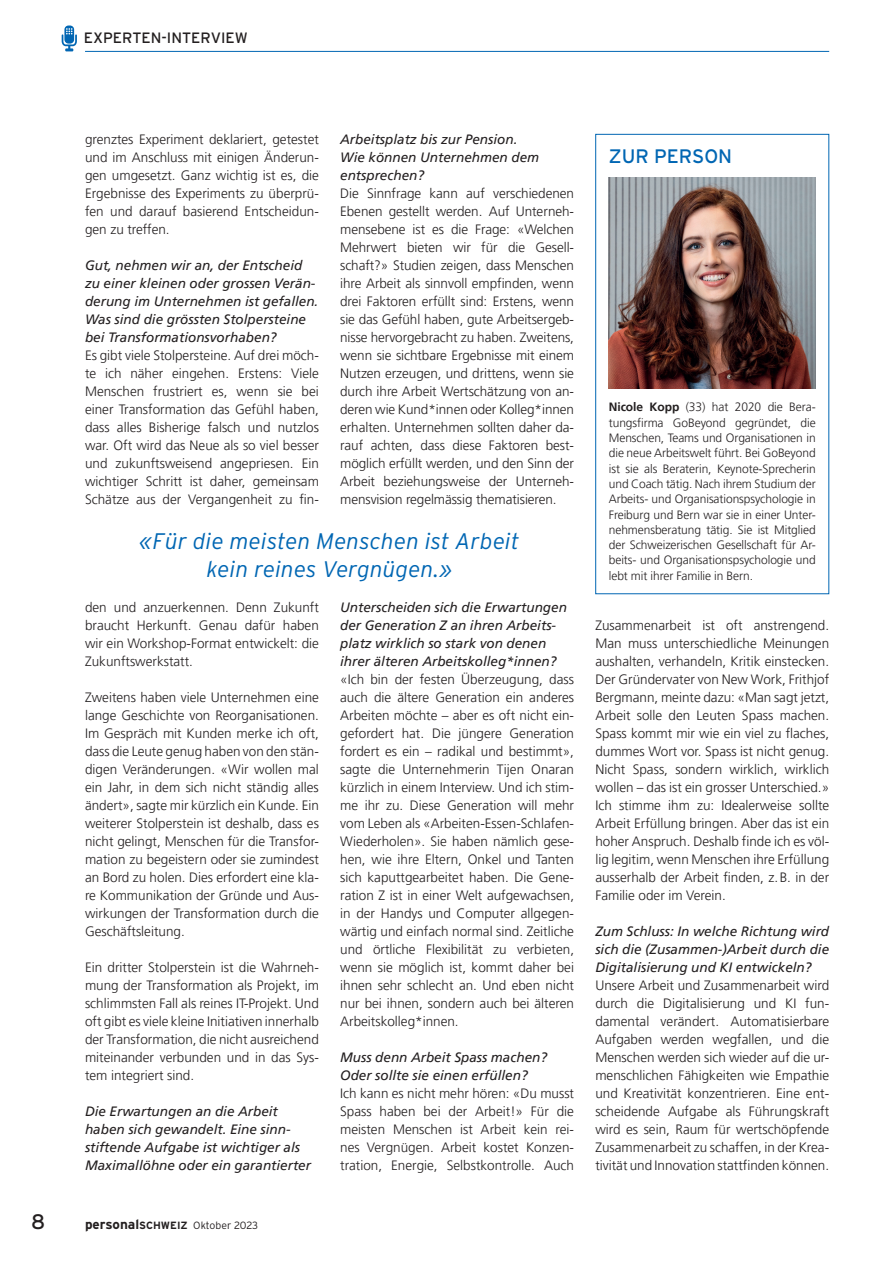
<style>
.page{position:relative;width:893px;height:1263px;background:#fff}
.page>*{position:absolute;margin:0;border:0;box-sizing:border-box;transform-origin:0 0}
.t1{font:italic 300 22.5px/28.5px "Interstate";letter-spacing:.01em;color:#0166b3;text-align:center}
.t2{font:21px "Interstate";color:#231f20}
.t3{font:19.5px "Interstate";color:#0166b3}
.t4{font:15px "Interstate";color:#231f20}
.t5{font:300 13.5px/18px "Frutiger LT Pro";color:#231f20;text-align:justify}
.t6{font:italic 13.5px/18px "Frutiger LT Pro";color:#231f20}
.t7{font:300 12px/15.3px "Frutiger LT Pro";letter-spacing:-.005em;color:#231f20;text-align:justify}
.t8{font:300 10.5px "Interstate";letter-spacing:-.015em;color:#231f20}
.s1{font-weight:700;font-size:13.5px}
.s2{font-weight:700}
</style>
<div class="page">
<svg style="left:62px;top:26px;width:15px;height:25px"></svg>
<hr style="left:85px;top:51px;width:744px;height:1px;background:#0166b3">
<img style="left:609px;top:177px;width:206px;height:212px">
<div style="left:595px;top:134px;width:234px;height:460px;border:1px solid #0166b3"></div>
<h2 class="t2" style="left:31px;top:1209px;width:16px">8</h2>
<p class="t4" style="left:84px;top:28px;width:165px">EXPERTEN-INTERVIEW</p>
<p class="t5" style="left:85px;top:130px;width:235px">grenztes Experiment deklariert, getestet und im Anschluss mit einigen Änderun&shy;gen umgesetzt. Ganz wichtig ist es, die Ergebnisse des Experiments zu überprü&shy;fen und darauf basierend Entscheidun&shy;gen zu treffen.</p>
<p class="t6" style="left:85px;top:256px;width:235px">Gut, nehmen wir an, der Entscheid zu einer kleinen oder grossen Verän&shy;derung im Unternehmen ist gefallen.<br>Was sind die grössten Stolpersteine bei Transformationsvorhaben?</p>
<p class="t5" style="left:85px;top:346px;width:235px">Es gibt viele Stolpersteine. Auf drei möch&shy;te ich näher eingehen. Erstens: Viele Menschen frustriert es, wenn sie bei einer Transformation das Gefühl haben, dass alles Bisherige falsch und nutzlos war. Oft wird das Neue als so viel besser und zukunftsweisend angepriesen. Ein wichtiger Schritt ist daher, gemeinsam Schätze aus der Vergangenheit zu fin-</p>
<p class="t6" style="left:340px;top:130px;width:200px">Arbeitsplatz bis zur Pension.<br>Wie können Unternehmen dem entsprechen?</p>
<p class="t5" style="left:340px;top:184px;width:235px">Die Sinnfrage kann auf verschiedenen Ebenen gestellt werden. Auf Unterneh&shy;mensebene ist es die Frage: «Welchen Mehrwert bieten wir für die Gesell&shy;schaft?» Studien zeigen, dass Menschen ihre Arbeit als sinnvoll empfinden, wenn drei Faktoren erfüllt sind: Erstens, wenn sie das Gefühl haben, gute Arbeitsergeb&shy;nisse hervorgebracht zu haben. Zweitens, wenn sie sichtbare Ergebnisse mit einem Nutzen erzeugen, und drittens, wenn sie durch ihre Arbeit Wertschätzung von an&shy;deren wie Kund*innen oder Kolleg*innen erhalten. Unternehmen sollten daher da&shy;rauf achten, dass diese Faktoren best&shy;möglich erfüllt werden, und den Sinn der Arbeit beziehungsweise der Unterneh&shy;mensvision regelmässig thematisieren.</p>
<h1 class="t1" style="left:140px;top:526px;width:381px">«Für die meisten Menschen ist Arbeit kein reines Vergnügen.»</h1>
<p class="t5" style="left:85px;top:598px;width:235px">den und anzuerkennen. Denn Zukunft braucht Herkunft. Genau dafür haben wir ein Workshop-Format entwickelt: die Zukunftswerkstatt.</p>
<p class="t5" style="left:85px;top:688px;width:235px">Zweitens haben viele Unternehmen eine lange Geschichte von Reorganisationen.<br>Im Gespräch mit Kunden merke ich oft, dass die Leute genug haben von den stän&shy;digen Veränderungen. «Wir wollen mal ein Jahr, in dem sich nicht ständig alles ändert», sagte mir kürzlich ein Kunde. Ein weiterer Stolperstein ist deshalb, dass es nicht gelingt, Menschen für die Transfor&shy;mation zu begeistern oder sie zumindest an Bord zu holen. Dies erfordert eine kla&shy;re Kommunikation der Gründe und Aus&shy;wirkungen der Transformation durch die Geschäftsleitung.</p>
<p class="t5" style="left:85px;top:958px;width:235px">Ein dritter Stolperstein ist die Wahrneh&shy;mung der Transformation als Projekt, im schlimmsten Fall als reines IT-Projekt. Und oft gibt es viele kleine Initiativen innerhalb der Transformation, die nicht ausreichend miteinander verbunden und in das Sys&shy;tem integriert sind.</p>
<p class="t6" style="left:85px;top:1102px;width:228px">Die Erwartungen an die Arbeit haben sich gewandelt. Eine sinn&shy;stiftende Aufgabe ist wichtiger als Maximallöhne oder ein garantierter</p>
<p class="t8" style="left:85px;top:1218px;width:174px"><span class="s1">personal</span><span class="s2">SCHWEIZ</span> Oktober 2023</p>
<p class="t6" style="left:340px;top:598px;width:228px">Unterscheiden sich die Erwartungen der Generation Z an ihren Arbeits&shy;platz wirklich so stark von denen ihrer älteren Arbeitskolleg*innen?</p>
<p class="t5" style="left:340px;top:670px;width:235px">«Ich bin der festen Überzeugung, dass auch die ältere Generation ein anderes Arbeiten möchte – aber es oft nicht ein&shy;gefordert hat. Die jüngere Generation fordert es ein – radikal und bestimmt», sagte die Unternehmerin Tijen Onaran kürzlich in einem Interview. Und ich stim&shy;me ihr zu. Diese Generation will mehr vom Leben als «Arbeiten-Essen-Schlafen-Wiederholen». Sie haben nämlich gese&shy;hen, wie ihre Eltern, Onkel und Tanten sich kaputtgearbeitet haben. Die Gene&shy;ration Z ist in einer Welt aufgewachsen, in der Handys und Computer allgegen&shy;wärtig und einfach normal sind. Zeitliche und örtliche Flexibilität zu verbieten, wenn sie möglich ist, kommt daher bei ihnen sehr schlecht an. Und eben nicht nur bei ihnen, sondern auch bei älteren Arbeitskolleg*innen.</p>
<p class="t6" style="left:340px;top:1048px;width:209px">Muss denn Arbeit Spass machen?<br>Oder sollte sie einen erfüllen?</p>
<p class="t5" style="left:340px;top:1084px;width:235px">Ich kann es nicht mehr hören: «Du musst Spass haben bei der Arbeit!» Für die meisten Menschen ist Arbeit kein rei&shy;nes Vergnügen. Arbeit kostet Konzen&shy;tration, Energie, Selbstkontrolle. Auch</p>
<h3 class="t3" style="left:609px;top:144px;width:125px">ZUR PERSON</h3>
<p class="t7" style="left:609px;top:400px;width:208px"><span class="s2">Nicole Kopp</span> (33) hat 2020 die Bera&shy;tungsfirma GoBeyond gegründet, die Menschen, Teams und Organisationen in die neue Arbeitswelt führt. Bei GoBeyond ist sie als Beraterin, Keynote-Sprecherin und Coach tätig. Nach ihrem Studium der Arbeits- und Organisationspsychologie in Freiburg und Bern war sie in einer Unter&shy;nehmensberatung tätig. Sie ist Mitglied der Schweizerischen Gesellschaft für Ar&shy;beits- und Organisationspsychologie und lebt mit ihrer Familie in Bern.</p>
<p class="t5" style="left:595px;top:616px;width:235px">Zusammenarbeit ist oft anstrengend.<br>Man muss unterschiedliche Meinungen aushalten, verhandeln, Kritik einstecken.<br>Der Gründervater von New Work, Frithjof Bergmann, meinte dazu: «Man sagt jetzt, Arbeit solle den Leuten Spass machen.<br>Spass kommt mir wie ein viel zu flaches, dummes Wort vor. Spass ist nicht genug.<br>Nicht Spass, sondern wirklich, wirklich wollen – das ist ein grosser Unterschied.» Ich stimme ihm zu: Idealerweise sollte Arbeit Erfüllung bringen. Aber das ist ein hoher Anspruch. Deshalb finde ich es völ&shy;lig legitim, wenn Menschen ihre Erfüllung ausserhalb der Arbeit finden, z.B. in der Familie oder im Verein.</p>
<p class="t6" style="left:595px;top:922px;width:235px;text-align:justify">Zum Schluss: In welche Richtung wird sich die (Zusammen-)Arbeit durch die Digitalisierung und KI entwickeln?</p>
<p class="t5" style="left:595px;top:976px;width:235px">Unsere Arbeit und Zusammenarbeit wird durch die Digitalisierung und KI fun&shy;damental verändert. Automatisierbare Aufgaben werden wegfallen, und die Menschen werden sich wieder auf die ur&shy;menschlichen Fähigkeiten wie Empathie und Kreativität konzentrieren. Eine ent&shy;scheidende Aufgabe als Führungskraft wird es sein, Raum für wertschöpfende Zusammenarbeit zu schaffen, in der Krea&shy;tivität und Innovation stattfinden können.</p>
</div>
